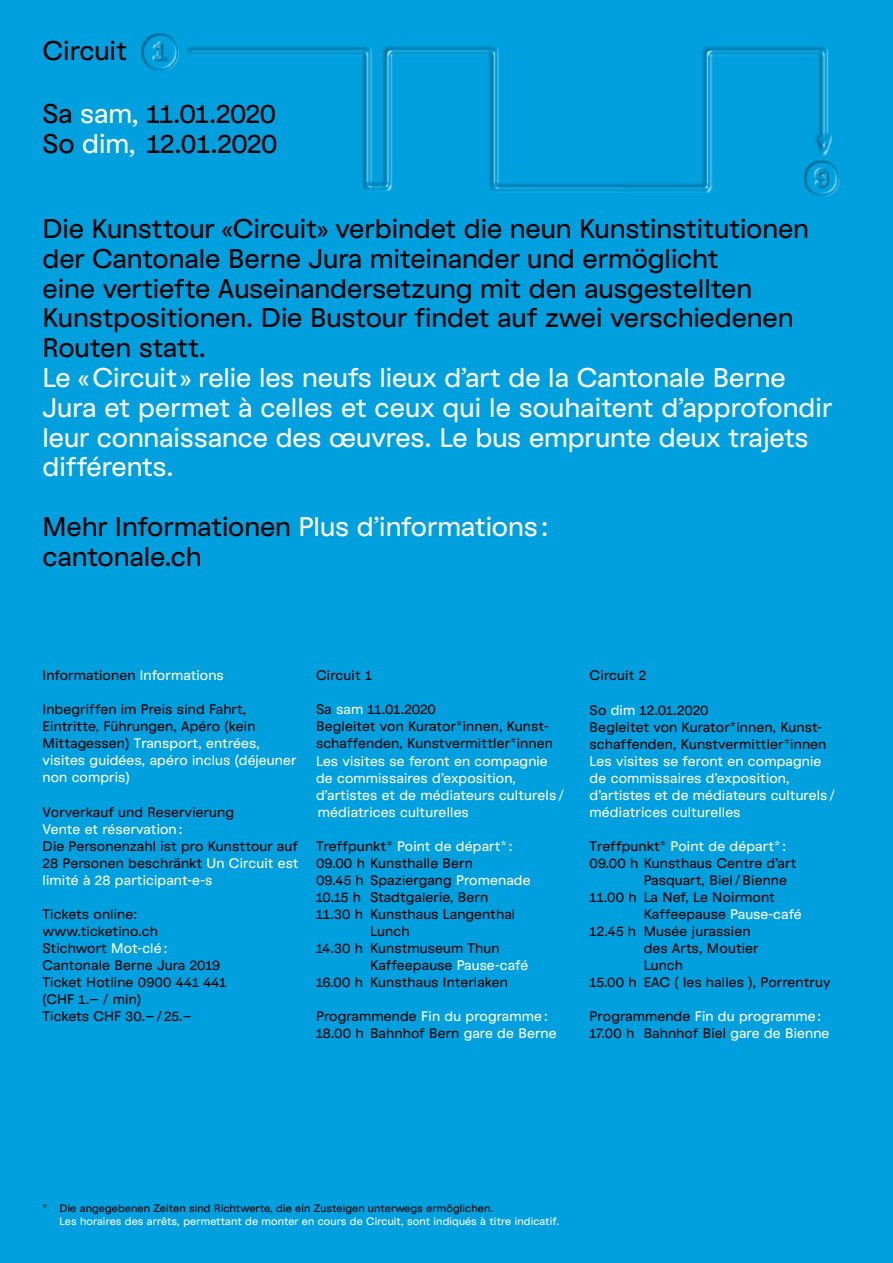
<style>
.page{position:relative;width:893px;height:1263px;background:#00a0df}
.page>*{position:absolute;margin:0;border:0;box-sizing:border-box;transform-origin:0 0}
.t1{font:26.25px/29.7px "RM Ellipsis CAN1718";color:#000}
.t2{font:26.25px/29.7px "RM Ellipsis CAN1718";color:#fff}
.t3{font:13.5px/17px "RM Ellipsis CAN1718";letter-spacing:.015em;color:#000}
.t4{font:13.5px/17px "RM Ellipsis CAN1718";letter-spacing:.015em;color:#fff}
.t5{font:10.5px "RM Ellipsis CAN1718";letter-spacing:.015em;color:#fff}
.t6{font:10.5px "RM Ellipsis CAN1718";letter-spacing:.015em;color:#000}
.s1{color:#fff}
.s2{color:#000}
</style>
<div class="page">
<div style="left:152px;top:35px;width:26px;height:36px;background:#fff;opacity:.8"></div>
<svg style="left:141px;top:33px;width:37px;height:37px"></svg>
<div style="left:814px;top:162px;width:26px;height:34px;background:#fff;opacity:.8"></div>
<svg style="left:811px;top:162px;width:28px;height:34px"></svg>
<svg style="left:187px;top:46px;width:643px;height:145px"></svg>
<h1 class="t1" style="left:43px;top:36px;width:86px">Circuit</h1>
<h1 class="t1" style="left:43px;top:100px;width:236px">Sa <span class="s1">sam,</span> 11.01.2020<br>So <span class="s1">dim,</span> 12.01.2020</h1>
<p class="t1" style="left:43px;top:214px;width:768px">Die Kunsttour «Circuit» verbindet die neun Kunstinstitutionen der Cantonale Berne Jura miteinander und ermöglicht<br>eine vertiefte Auseinandersetzung mit den ausgestellten Kunstpositionen. Die Bustour findet auf zwei verschiedenen Routen statt.</p>
<h1 class="t2" style="left:43px;top:363px;width:791px">Le « Circuit » relie les neufs lieux d’art de la Cantonale Berne Jura et permet à celles et ceux qui le souhaitent d’approfondir leur connaissance des œuvres. Le bus emprunte deux trajets différents.</h1>
<h1 class="t1" style="left:43px;top:512px;width:507px">Mehr Informationen <span class="s1">Plus d’informations: </span>cantonale.ch</h1>
<p class="t3" style="left:43px;top:667px;width:183px">Informationen <span class="s1">Informations</span></p>
<p class="t3" style="left:43px;top:701px;width:255px">Inbegriffen im Preis sind Fahrt,<br>Eintritte, Führungen, Apéro (kein<br>Mittagessen) <span class="s1">Transport, entrées, visites guidées, apéro inclus (déjeuner non compris)</span></p>
<p class="t3" style="left:43px;top:803px;width:193px">Vorverkauf und Reservierung</p>
<p class="t4" style="left:43px;top:820px;width:141px">Vente et réservation :</p>
<p class="t3" style="left:43px;top:837px;width:258px;text-align:justify">Die Personenzahl ist pro Kunsttour auf 28 Personen beschränkt <span class="s1">Un Circuit est limité à 28 participant-e-s</span></p>
<p class="t3" style="left:43px;top:905px;width:185px">Tickets online: www.ticketino.ch<br>Stichwort <span class="s1">Mot-clé :<br></span>Cantonale Berne Jura 2019<br>Ticket Hotline 0900 441 441 (CHF 1.– / min)<br>Tickets CHF 30.–/ 25.–</p>
<p class="t3" style="left:316px;top:667px;width:57px">Circuit 1</p>
<p class="t3" style="left:316px;top:701px;width:238px">Sa <span class="s1">sam</span> 11.01.2020<br>Begleitet von Kurator*innen, Kunst&shy;schaffenden, Kunstvermittler*innen</p>
<p class="t4" style="left:316px;top:752px;width:250px">Les visites se feront en compagnie de commissaires d’exposition, d’artistes et de médiateurs culturels / - médiatrices culturelles</p>
<p class="t4" style="left:316px;top:837px;width:198px"><span class="s2">Treffpunkt*</span> Point de départ* :</p>
<p class="t3" style="left:316px;top:854px;width:158px">09.00 h Kunsthalle Bern</p>
<p class="t3" style="left:316px;top:871px;width:216px">09.45 h Spaziergang <span class="s1">Promenade</span></p>
<p class="t3" style="left:316px;top:888px;width:174px">10.15 h Stadtgalerie, Bern</p>
<p class="t3" style="left:316px;top:905px;width:201px">11.30 h Kunsthaus Langenthal</p>
<p class="t3" style="left:370px;top:922px;width:41px">Lunch</p>
<p class="t3" style="left:316px;top:939px;width:185px">14.30 h Kunstmuseum Thun</p>
<p class="t3" style="left:370px;top:957px;width:160px">Kaffeepause <span class="s1">Pause-café</span></p>
<p class="t3" style="left:316px;top:974px;width:193px">16.00 h Kunsthaus Interlaken</p>
<p class="t3" style="left:316px;top:1008px;width:242px">Programmende <span class="s1">Fin du programme :<br></span>18.00 h Bahnhof Bern <span class="s1">gare de Berne</span></p>
<p class="t3" style="left:590px;top:667px;width:58px">Circuit 2</p>
<p class="t3" style="left:590px;top:701px;width:238px">So <span class="s1">dim</span> 12.01.2020<br>Begleitet von Kurator*innen, Kunst&shy;schaffenden, Kunstvermittler*innen</p>
<p class="t4" style="left:590px;top:752px;width:247px">Les visites se feront en compagnie de commissaires d’exposition, d’artistes et de médiateurs culturels / médiatrices culturelles</p>
<p class="t4" style="left:590px;top:837px;width:198px"><span class="s2">Treffpunkt*</span> Point de départ* :</p>
<p class="t3" style="left:590px;top:854px;width:208px">09.00 h Kunsthaus Centre d’art</p>
<p class="t3" style="left:644px;top:871px;width:145px">Pasquart, Biel /Bienne</p>
<p class="t3" style="left:590px;top:889px;width:187px">11.00 h La Nef, Le Noirmont</p>
<p class="t3" style="left:644px;top:906px;width:160px">Kaffeepause <span class="s1">Pause-café</span></p>
<p class="t3" style="left:590px;top:923px;width:162px">12.45 h Musée jurassien</p>
<p class="t3" style="left:644px;top:940px;width:116px">des Arts, Moutier</p>
<p class="t3" style="left:644px;top:957px;width:41px">Lunch</p>
<p class="t3" style="left:590px;top:974px;width:242px">15.00 h EAC ( les halles ), Porrentruy</p>
<p class="t3" style="left:590px;top:1008px;width:241px">Programmende <span class="s1">Fin du programme :<br></span>17.00 h Bahnhof Biel <span class="s1">gare de Bienne</span></p>
<p class="t6" style="left:43px;top:1203px;width:452px">* Die angegebenen Zeiten sind Richtwerte, die ein Zusteigen unterwegs ermöglichen.</p>
<p class="t5" style="left:60px;top:1215px;width:501px">Les horaires des arrêts, permettant de monter en cours de Circuit, sont indiqués à titre indicatif.</p>
</div>
